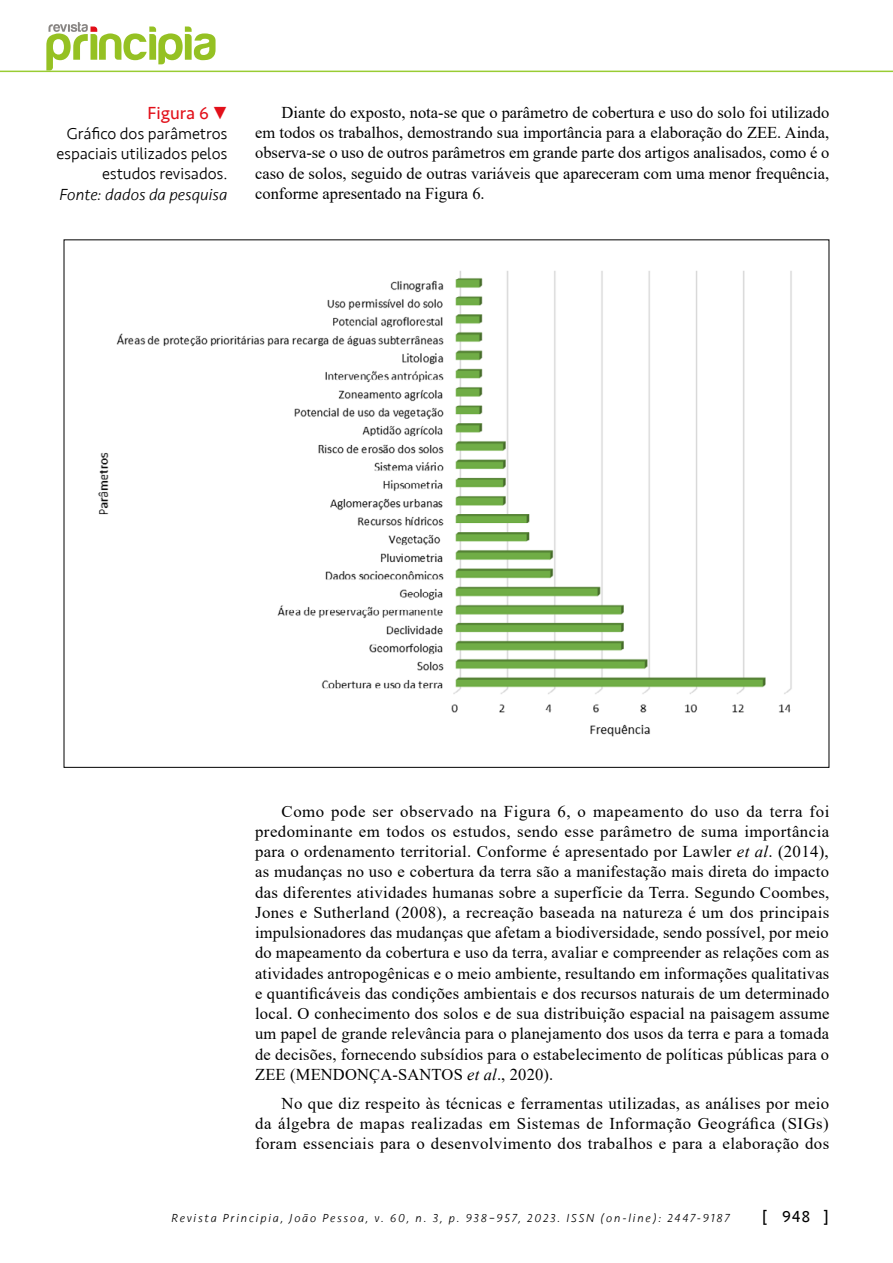
<style>
.page{position:relative;width:893px;height:1263px;background:#fff}
.page>*{position:absolute;margin:0;border:0;box-sizing:border-box;transform-origin:0 0}
.t1{font:18px "Seravek";color:#e2101a}
.t2{font:16.5px/20.2px "Times New Roman";letter-spacing:.01em;color:#000;text-align:justify}
.t3{font:300 16.5px/20.2px "Seravek";letter-spacing:-.005em;color:#000;text-align:right}
.t4{font:italic 300 16.5px "Seravek";color:#000}
.t5{font:16.5px "Seravek";color:#000}
.t6{font:italic 300 12px "Seravek";letter-spacing:.15em;color:#000}
.s1{font-style:italic}
</style>
<div class="page">
<hr style="left:0;top:71px;width:893px;height:1px;background:#9c3">
<img style="left:98px;top:271px;width:694px;height:466px">
<svg style="left:46px;top:22px;width:170px;height:49px"></svg>
<p class="t1" style="left:148px;top:99px;width:81px">Figura 6 •</p>
<p class="t3" style="left:56px;top:124px;width:173px">Gráfico dos parâmetros espaciais utilizados pelos estudos revisados.</p>
<p class="t4" style="left:60px;top:184px;width:169px">Fonte: dados da pesquisa</p>
<p class="t2" style="left:255px;top:102px;width:576px;text-indent:26px">Diante do exposto, nota-se que o parâmetro de cobertura e uso do solo foi utilizado em todos os trabalhos, demostrando sua importância para a elaboração do ZEE. Ainda, observa-se o uso de outros parâmetros em grande parte dos artigos analisados, como é o caso de solos, seguido de outras variáveis que apareceram com uma menor frequência, conforme apresentado na Figura 6.</p>
<p class="t2" style="left:255px;top:800px;width:576px;text-indent:26px">Como pode ser observado na Figura 6, o mapeamento do uso da terra foi predominante em todos os estudos, sendo esse parâmetro de suma importância para o ordenamento territorial. Conforme é apresentado por Lawler <span class="s1">et al</span>. (2014), as mudanças no uso e cobertura da terra são a manifestação mais direta do impacto das diferentes atividades humanas sobre a superfície da Terra. Segundo Coombes, Jones e Sutherland (2008), a recreação baseada na natureza é um dos principais impulsionadores das mudanças que afetam a biodiversidade, sendo possível, por meio do mapeamento da cobertura e uso da terra, avaliar e compreender as relações com as atividades antropogênicas e o meio ambiente, resultando em informações qualitativas e quantificáveis das condições ambientais e dos recursos naturais de um determinado local. O conhecimento dos solos e de sua distribuição espacial na paisagem assume um papel de grande relevância para o planejamento dos usos da terra e para a tomada de decisões, fornecendo subsídios para o estabelecimento de políticas públicas para o ZEE (MENDONÇA-SANTOS <span class="s1">et al</span>., 2020).</p>
<p class="t2" style="left:255px;top:1092px;width:576px;text-indent:26px">No que diz respeito às técnicas e ferramentas utilizadas, as análises por meio da álgebra de mapas realizadas em Sistemas de Informação Geográfica (SIGs) foram essenciais para o desenvolvimento dos trabalhos e para a elaboração dos</p>
<p class="t6" style="left:171px;top:1211px;width:560px">Revista Principia, João Pessoa, v. 60, n. 3, p. 938–957, 2023. ISSN (on-line): 2447-9187</p>
<p class="t5" style="left:762px;top:1204px;width:69px">[ 948 ]</p>
</div>
